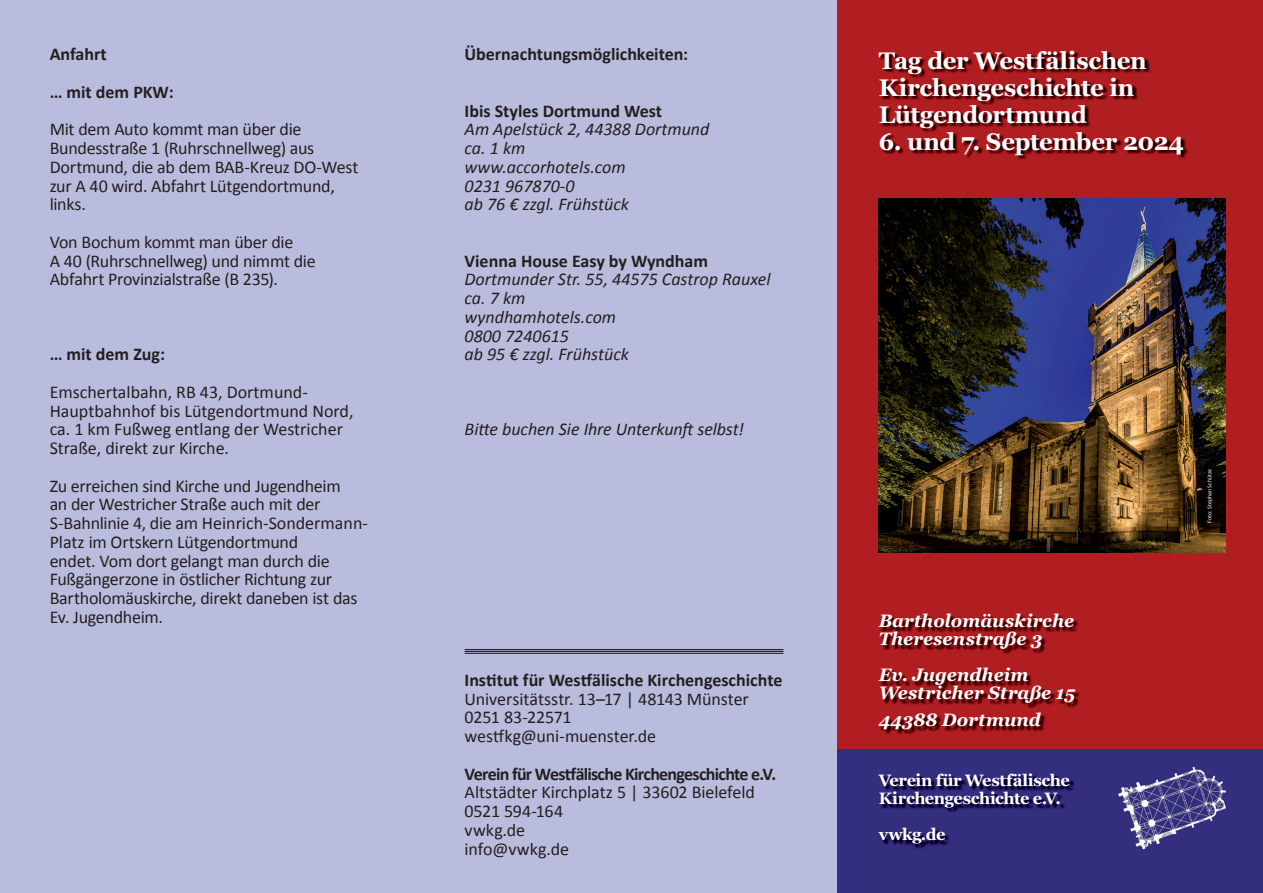
<style>
.page{position:relative;width:1263px;height:893px;background:#fff}
.page>*{position:absolute;margin:0;border:0;box-sizing:border-box;transform-origin:0 0}
.t1{font:700 24px/27px "Georgia";letter-spacing:-.015em;color:#fff}
.t2{font:18px/18.8px "Calibri";letter-spacing:-.015em;color:#231f20}
.t3{font:italic 18px/18.8px "Calibri";color:#231f20}
.t4{font:700 18px/37.5px "Calibri";color:#231f20}
.t5{font:italic 700 18px/18px "Georgia";color:#fff}
.t6{font:700 18px "Calibri";letter-spacing:-.04em;color:#231f20}
.t7{font:700 16.5px/18px "Georgia";letter-spacing:-.025em;color:#fff}
.t8{font:6px "Calibri";color:#fff}
</style>
<div class="page">
<div style="left:0;top:0;width:842px;height:893px;background:#babcdd"></div>
<div style="left:838px;top:0;width:425px;height:750px;background:#b11e22"></div>
<div style="left:838px;top:750px;width:425px;height:143px;background:#332e7d"></div>
<img style="left:880px;top:52px;width:308px;height:682px">
<img style="left:880px;top:775px;width:195px;height:74px">
<img style="left:1118px;top:766px;width:108px;height:84px">
<hr style="left:465px;top:649px;width:318px;height:1px;background:#231f20">
<hr style="left:465px;top:651px;width:318px;height:1px;background:#231f20">
<hr style="left:465px;top:653px;width:318px;height:1px;background:#231f20">
<img style="left:879px;top:198px;width:346px;height:355px">
<p class="t4" style="left:50px;top:35px;width:126px">Anfahrt<br>… mit dem PKW:</p>
<p class="t2" style="left:50px;top:119px;width:310px">Mit dem Auto kommt man über die<br>Bundesstraße 1 (Ruhrschnellweg) aus<br>Dortmund, die ab dem BAB-Kreuz DO-West zur A 40 wird. Abfahrt Lütgendortmund, links.</p>
<p class="t2" style="left:50px;top:232px;width:268px">Von Bochum kommt man über die<br>A 40 (Ruhrschnellweg) und nimmt die<br>Abfahrt Provinzialstraße (B 235).</p>
<p class="t4" style="left:50px;top:335px;width:117px">… mit dem Zug:</p>
<p class="t2" style="left:50px;top:382px;width:305px">Emschertalbahn, RB 43, Dortmund-Hauptbahnhof bis Lütgendortmund Nord, ca. 1 km Fußweg entlang der Westricher Straße, direkt zur Kirche.</p>
<p class="t2" style="left:50px;top:476px;width:320px">Zu erreichen sind Kirche und Jugendheim<br>an der Westricher Straße auch mit der S-Bahnlinie 4, die am Heinrich-Sondermann-Platz im Ortskern Lütgendortmund<br>endet. Vom dort gelangt man durch die Fußgängerzone in östlicher Richtung zur Bartholomäuskirche, direkt daneben ist das Ev. Jugendheim.</p>
<p class="t4" style="left:465px;top:35px;width:225px">Übernachtungsmöglichkeiten:</p>
<p class="t4" style="left:465px;top:91px;width:199px">Ibis Styles Dortmund West</p>
<p class="t3" style="left:465px;top:119px;width:246px">Am Apelstück 2, 44388 Dortmund ca. 1 km<br>www.accorhotels.com<br>0231 967870-0<br>ab 76 € zzgl. Frühstück</p>
<p class="t4" style="left:465px;top:241px;width:245px">Vienna House Easy by Wyndham</p>
<p class="t3" style="left:465px;top:269px;width:307px">Dortmunder Str. 55, 44575 Castrop Rauxel ca. 7 km<br>wyndhamhotels.com<br>0800 7240615<br>ab 95 € zzgl. Frühstück</p>
<p class="t3" style="left:465px;top:419px;width:281px">Bitte buchen Sie Ihre Unterkunft selbst!</p>
<p class="t4" style="left:465px;top:660px;width:319px">Institut für Westfälische Kirchengeschichte</p>
<p class="t2" style="left:465px;top:689px;width:286px">Universitätsstr. 13–17 | 48143 Münster<br>0251 83-22571 westfkg@uni-muenster.de</p>
<p class="t6" style="left:465px;top:761px;width:313px">Verein für Westfälische Kirchengeschichte e.V.</p>
<p class="t2" style="left:465px;top:782px;width:292px">Altstädter Kirchplatz 5 | 33602 Bielefeld<br>0521 594-164<br>vwkg.de<br>info@vwkg.de</p>
<h1 class="t1" style="left:879px;top:46px;width:269px">Tag der Westfälischen<br>Kirchengeschichte in<br>Lütgendortmund</h1>
<h1 class="t1" style="left:879px;top:127px;width:307px">6. und 7. September 2024</h1>
<p class="t5" style="left:879px;top:611px;width:197px">Bartholomäuskirche<br>Theresenstraße 3</p>
<p class="t5" style="left:879px;top:665px;width:198px">Ev. Jugendheim<br>Westricher Straße 15</p>
<p class="t5" style="left:879px;top:710px;width:164px">44388 Dortmund</p>
<p class="t7" style="left:879px;top:771px;width:193px">Verein für Westfälische<br>Kirchengeschichte e.V.</p>
<p class="t7" style="left:879px;top:825px;width:68px">vwkg.de</p>
<p class="t8" style="left:1205px;top:523px;width:56px;rotate:-90deg">Foto: Stephan Schütze</p>
</div>
